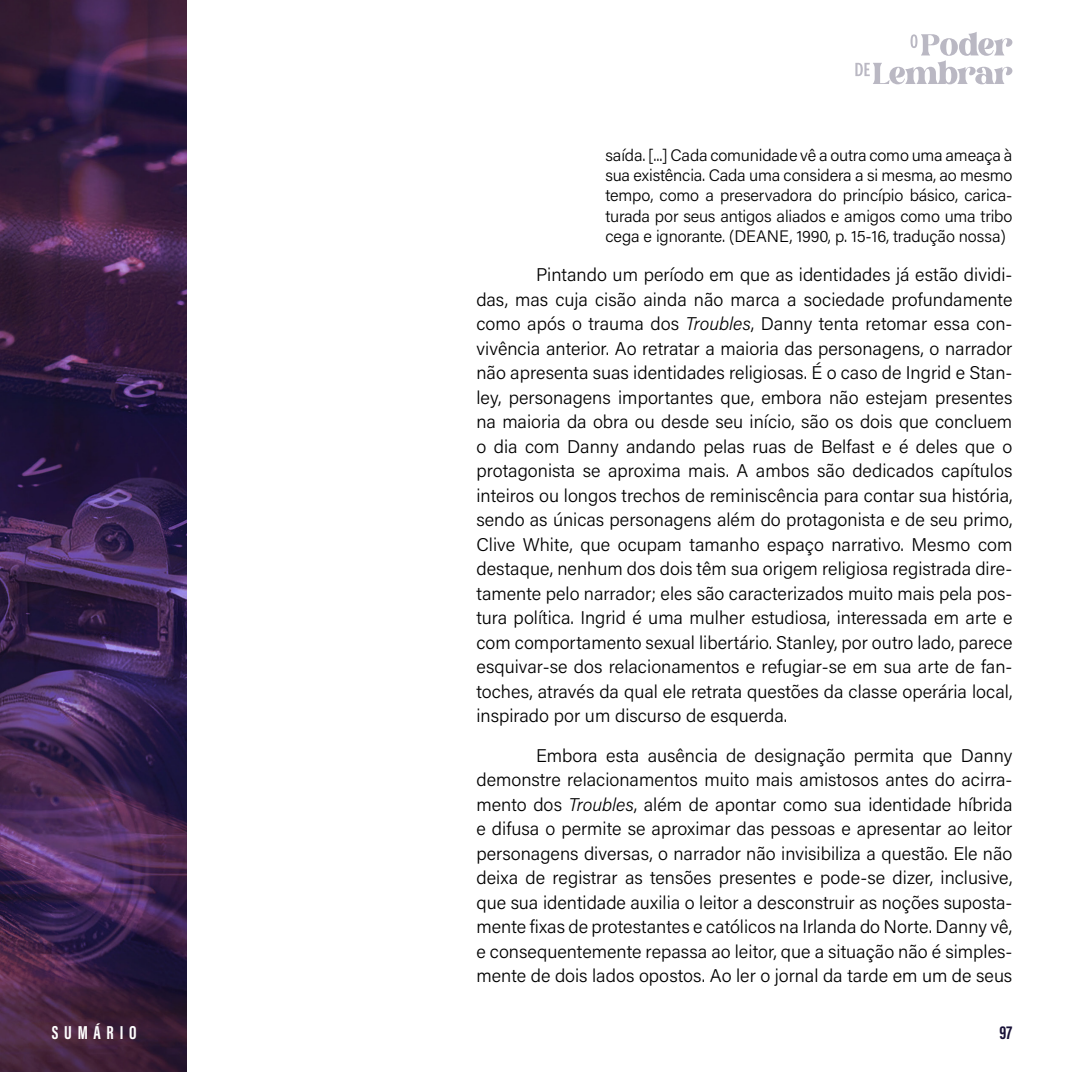
<style>
.page{position:relative;width:1072px;height:1072px;background:#fff}
.page>*{position:absolute;margin:0;border:0;box-sizing:border-box;transform-origin:0 0}
.t1{font:700 19.25px "Acumin Pro Extra Cond";letter-spacing:.3em;color:#fff}
.t2{font:700 19.25px "Acumin Pro Extra Cond";color:#181137}
.t3{font:300 18.38px/24.5px "Acumin Pro";color:#000;text-align:justify}
.t4{font:300 16.62px/20.1px "Acumin Pro";letter-spacing:-.01em;color:#000;text-align:justify}
.s1{font-style:italic}
</style>
<div class="page">
<img style="left:0;top:0;width:186px;height:1071px">
<svg style="left:855px;top:32px;width:157px;height:52px"></svg>
<p class="t4" style="left:605px;top:145px;width:408px">saída. [...] Cada comunidade vê a outra como uma ameaça à sua existência. Cada uma considera a si mesma, ao mesmo tempo, como a preservadora do princípio básico, carica&shy;turada por seus antigos aliados e amigos como uma tribo cega e ignorante. (DEANE, 1990, p. 15-16, tradução nossa)</p>
<p class="t3" style="left:476px;top:262px;width:537px;text-indent:60px">Pintando um período em que as identidades já estão dividi&shy;das, mas cuja cisão ainda não marca a sociedade profundamente como após o trauma dos <span class="s1">Troubles</span>, Danny tenta retomar essa con&shy;vivência anterior. Ao retratar a maioria das personagens, o narrador não apresenta suas identidades religiosas. É o caso de Ingrid e Stan&shy;ley, personagens importantes que, embora não estejam presentes na maioria da obra ou desde seu início, são os dois que concluem o dia com Danny andando pelas ruas de Belfast e é deles que o protagonista se aproxima mais. A ambos são dedicados capítulos inteiros ou longos trechos de reminiscência para contar sua história, sendo as únicas personagens além do protagonista e de seu primo, Clive White, que ocupam tamanho espaço narrativo. Mesmo com destaque, nenhum dos dois têm sua origem religiosa registrada dire&shy;tamente pelo narrador; eles são caracterizados muito mais pela pos&shy;tura política. Ingrid é uma mulher estudiosa, interessada em arte e com comportamento sexual libertário. Stanley, por outro lado, parece esquivar-se dos relacionamentos e refugiar-se em sua arte de fan&shy;toches, através da qual ele retrata questões da classe operária local, inspirado por um discurso de esquerda.</p>
<p class="t3" style="left:476px;top:742px;width:537px;text-indent:60px">Embora esta ausência de designação permita que Danny demonstre relacionamentos muito mais amistosos antes do acirra&shy;mento dos <span class="s1">Troubles</span>, além de apontar como sua identidade híbrida e difusa o permite se aproximar das pessoas e apresentar ao leitor personagens diversas, o narrador não invisibiliza a questão. Ele não deixa de registrar as tensões presentes e pode-se dizer, inclusive, que sua identidade auxilia o leitor a desconstruir as noções suposta&shy;mente fixas de protestantes e católicos na Irlanda do Norte. Danny vê, e consequentemente repassa ao leitor, que a situação não é simples&shy;mente de dois lados opostos. Ao ler o jornal da tarde em um de seus</p>
<p class="t1" style="left:52px;top:1020px;width:86px">SUMÁRIO</p>
<p class="t2" style="left:999px;top:1020px;width:14px">97</p>
</div>
